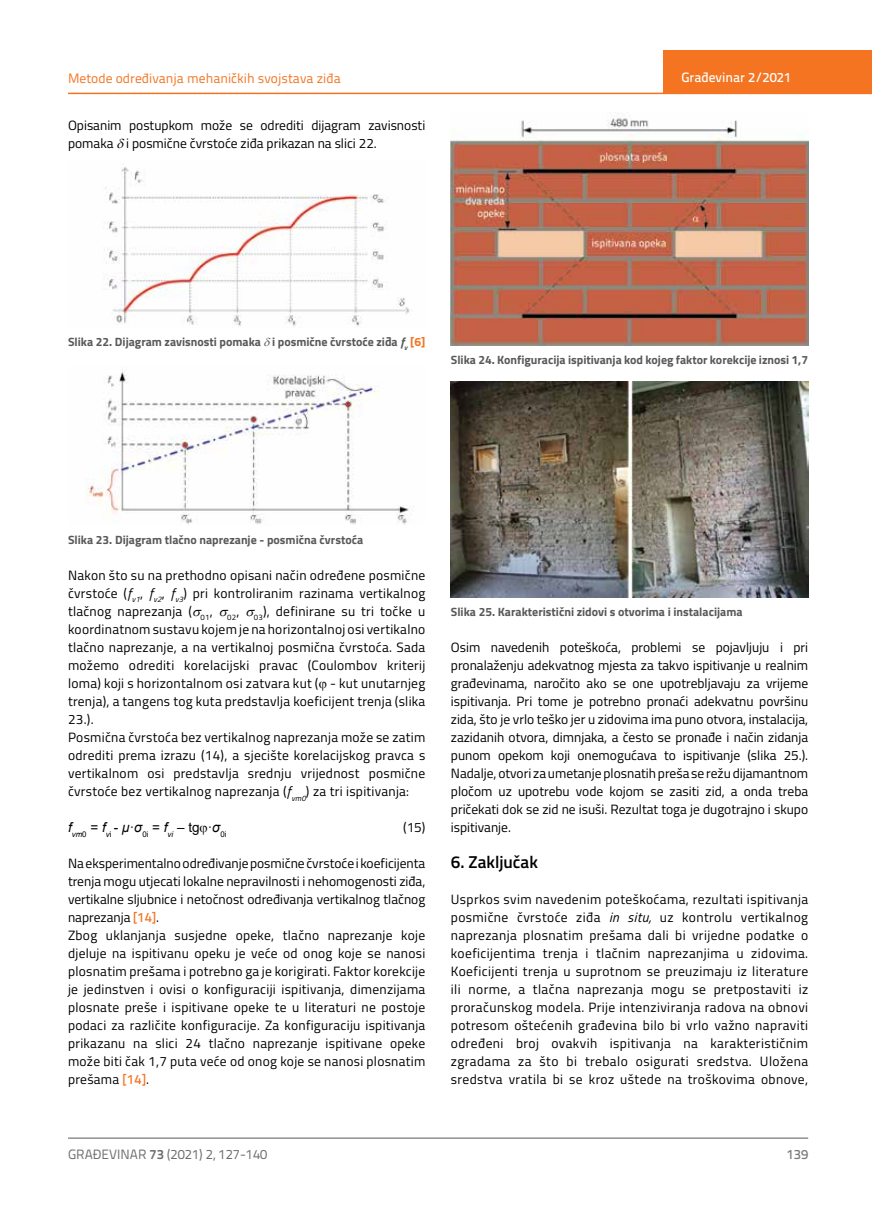
<style>
.page{position:relative;width:872px;height:1212px;background:#fff}
.page>*{position:absolute;margin:0;border:0;box-sizing:border-box;transform-origin:0 0}
.t1{font:600 17.25px "Titillium";color:#000}
.t2{font:13.5px/18px "Titillium";letter-spacing:.02em;color:#000}
.t3{font:13.5px/18px "Titillium";color:#000}
.t4{font:13.5px "Titillium Text 22 L";color:#f47421}
.t5{font:13.5px "Titillium Text 22 L";color:#6d6e71}
.t6{font:13.5px "Arial";color:#000}
.t7{font:500 13.5px "Titillium Text 22 L";color:#fff}
.t8{font:500 13.5px "Titillium Text 22 L";color:#797a7d}
.t9{font:700 12px "Titillium";color:#58595b}
.s1{font-style:italic}
.s2{color:#f47421}
.s3{font-family:"Titillium Text 22 L";font-weight:500;color:#f47421}
.s4{font-weight:700}
</style>
<div class="page">
<hr style="left:68px;top:93px;width:804px;height:1px;background:#f47421">
<div style="left:663px;top:50px;width:209px;height:44px;background:#f47421"></div>
<hr style="left:68px;top:1138px;width:740px;height:1px;background:#58595b">
<img style="left:104px;top:166px;width:306px;height:161px">
<img style="left:86px;top:369px;width:323px;height:156px">
<img style="left:451px;top:117px;width:357px;height:229px">
<img style="left:451px;top:382px;width:357px;height:215px">
<p class="t4" style="left:68px;top:68px;width:274px">Metode određivanja mehaničkih svojstava ziđa</p>
<p class="t3" style="left:68px;top:115px;width:359px">Opisanim postupkom može se odrediti dijagram zavisnosti pomaka i posmične čvrstoće ziđa prikazan na slici 22.</p>
<p class="t7" style="left:681px;top:67px;width:111px">Građevinar 2/2021</p>
<p class="t9" style="left:68px;top:332px;width:359px">Slika 22. Dijagram zavisnosti pomaka i posmične čvrstoće ziđa <span class="s1">f</span><sub>v</sub> <span class="s2">[6]</span></p>
<p class="t9" style="left:451px;top:350px;width:359px">Slika 24. Konfiguracija ispitivanja kod kojeg faktor korekcije iznosi 1,7</p>
<p class="t9" style="left:68px;top:530px;width:297px">Slika 23. Dijagram tlačno naprezanje - posmična čvrstoća</p>
<p class="t2" style="left:68px;top:565px;width:359px">Nakon što su na prethodno opisani način određene posmične čvrstoće (<span class="s1">f</span><sub>v1</sub>, <span class="s1">f</span><sub>v2</sub>, <span class="s1">f</span><sub>v3</sub>) pri kontroliranim razinama vertikalnog tlačnog naprezanja ( <sub>01</sub>, <sub>02</sub>, <sub>03</sub>), definirane su tri točke u koordinatnom sustavu kojem je na horizontalnoj osi vertikalno tlačno naprezanje, a na vertikalnoj posmična čvrstoća. Sada možemo odrediti korelacijski pravac (Coulombov kriterij loma) koji s horizontalnom osi zatvara kut ( - kut unutarnjeg trenja), a tangens tog kuta predstavlja koeficijent trenja (slika 23.).<br>Posmična čvrstoća bez vertikalnog naprezanja može se zatim odrediti prema izrazu (14), a sjecište korelacijskog pravca s vertikalnom osi predstavlja srednju vrijednost posmične čvrstoće bez vertikalnog naprezanja (<span class="s1">f</span><sub>vm0</sub>) za tri ispitivanja:</p>
<p class="t6" style="left:68px;top:818px;width:160px"><span class="s1">f</span><sub>vm</sub><sub>0</sub> = <span class="s1">f</span><sub>v</sub><sub>i</sub> - <span class="s1">µ</span>·<span class="s1">σ</span><sub>0i</sub> = <span class="s1">f</span><sub>vi</sub> – tg ·<span class="s1">σ</span><sub>0i</sub></p>
<p class="t2" style="left:403px;top:818px;width:24px">(15)</p>
<p class="t2" style="left:68px;top:854px;width:359px">Na eksperimentalno određivanje posmične čvrstoće i koeficijenta trenja mogu utjecati lokalne nepravilnosti i nehomogenosti ziđa, vertikalne sljubnice i netočnost određivanja vertikalnog tlačnog naprezanja <span class="s3">[14]</span>.<br>Zbog uklanjanja susjedne opeke, tlačno naprezanje koje djeluje na ispitivanu opeku je veće od onog koje se nanosi plosnatim prešama i potrebno ga je korigirati. Faktor korekcije je jedinstven i ovisi o konfiguraciji ispitivanja, dimenzijama plosnate preše i ispitivane opeke te u literaturi ne postoje podaci za različite konfiguracije. Za konfiguraciju ispitivanja prikazanu na slici 24 tlačno naprezanje ispitivane opeke može biti čak 1,7 puta veće od onog koje se nanosi plosnatim prešama <span class="s3">[14]</span>.</p>
<p class="t9" style="left:451px;top:603px;width:293px">Slika 25. Karakteristični zidovi s otvorima i instalacijama</p>
<p class="t2" style="left:451px;top:638px;width:359px;text-align:justify">Osim navedenih poteškoća, problemi se pojavljuju i pri pronalaženju adekvatnog mjesta za takvo ispitivanje u realnim građevinama, naročito ako se one upotrebljavaju za vrijeme ispitivanja. Pri tome je potrebno pronaći adekvatnu površinu zida, što je vrlo teško jer u zidovima ima puno otvora, instalacija, zazidanih otvora, dimnjaka, a često se pronađe i način zidanja punom opekom koji onemogućava to ispitivanje (slika 25.).<br>Nadalje, otvori za umetanje plosnatih preša se režu dijamantnom pločom uz upotrebu vode kojom se zasiti zid, a onda treba pričekati dok se zid ne isuši. Rezultat toga je dugotrajno i skupo ispitivanje.</p>
<p class="t1" style="left:451px;top:849px;width:89px">6. Zaključak</p>
<p class="t2" style="left:451px;top:890px;width:359px;text-align:justify">Usprkos svim navedenim poteškoćama, rezultati ispitivanja posmične čvrstoće ziđa <span class="s1">in situ,</span> uz kontrolu vertikalnog naprezanja plosnatim prešama dali bi vrijedne podatke o koeficijentima trenja i tlačnim naprezanjima u zidovima.<br>Koeficijenti trenja u suprotnom se preuzimaju iz literature ili norme, a tlačna naprezanja mogu se pretpostaviti iz proračunskog modela. Prije intenziviranja radova na obnovi potresom oštećenih građevina bilo bi vrlo važno napraviti određeni broj ovakvih ispitivanja na karakterističnim zgradama za što bi trebalo osigurati sredstva. Uložena sredstva vratila bi se kroz uštede na troškovima obnove,</p>
<p class="t5" style="left:68px;top:1144px;width:201px">GRAĐEVINAR <span class="s4">73</span> (2021) 2, 127-140</p>
<p class="t8" style="left:786px;top:1144px;width:23px">139</p>
</div>
